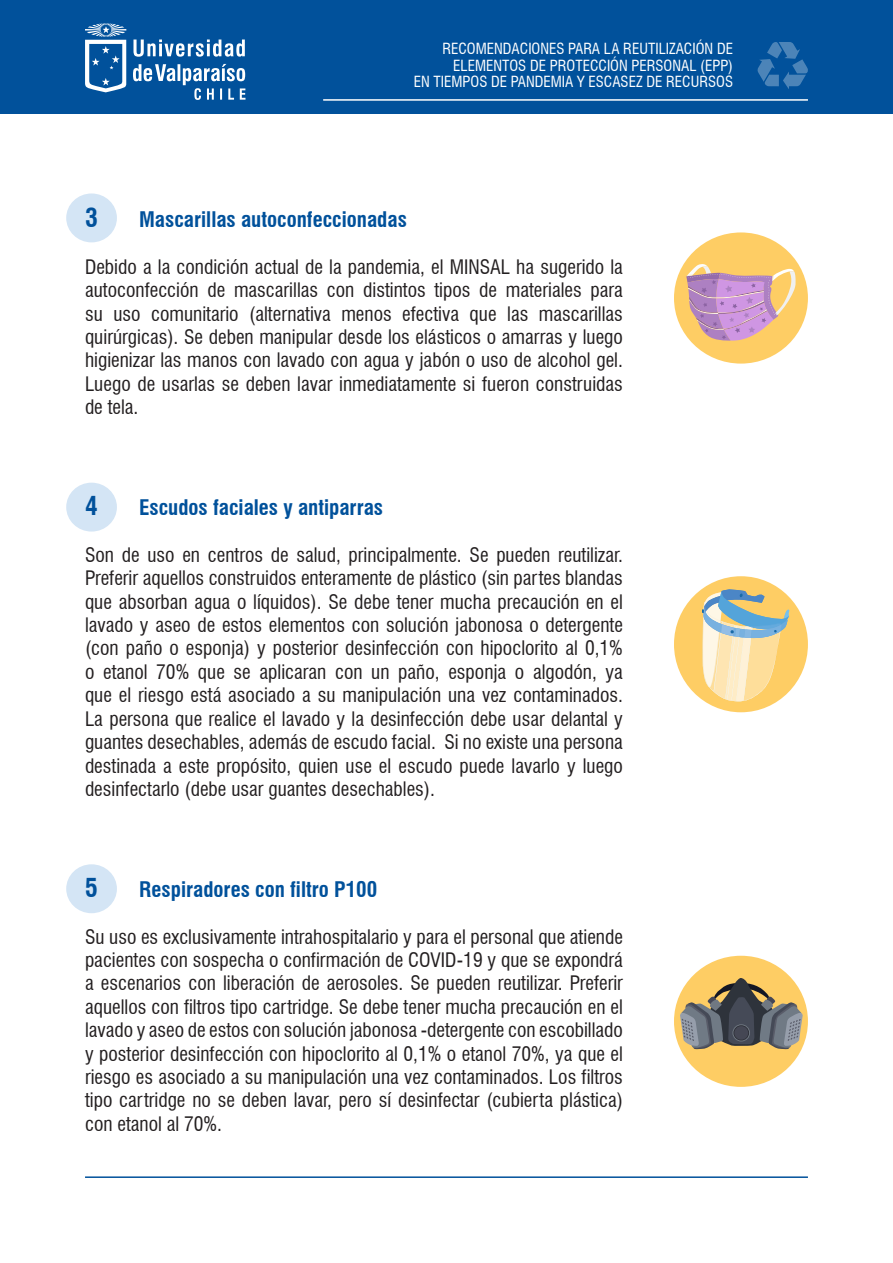
<style>
.page{position:relative;width:893px;height:1263px;background:#fff}
.page>*{position:absolute;margin:0;border:0;box-sizing:border-box;transform-origin:0 0}
.t1{font:700 condensed 25.5px "Swiss 721 BT";color:#01519b}
.t2{font:700 condensed 21px "Swiss 721 BT";color:#01519b}
.t3{font:condensed 19.5px/23.4px "Swiss 721 BT";color:#231f20;text-align:justify}
.t4{font:condensed 15px/16.5px "Swiss 721 BT";color:#fff;text-align:right}
</style>
<div class="page">
<div style="left:0;top:0;width:893px;height:114px;background:#01519b"></div>
<svg style="left:85px;top:23px;width:41px;height:69px"></svg>
<svg style="left:133px;top:64px;width:112px;height:36px"></svg>
<svg style="left:133px;top:40px;width:112px;height:17px"></svg>
<hr style="left:323px;top:99px;width:485px;height:2px;background:#fff">
<svg style="left:757px;top:42px;width:51px;height:47px"></svg>
<div style="left:66px;top:483px;width:51px;height:48px;background:#d4e5f5;border-radius:50%"></div>
<div style="left:66px;top:864px;width:51px;height:49px;background:#d4e5f5;border-radius:50%"></div>
<hr style="left:85px;top:1176px;width:723px;height:2px;background:#01519b">
<div style="left:66px;top:193px;width:51px;height:49px;background:#d4e5f5;border-radius:50%"></div>
<div style="left:674px;top:956px;width:134px;height:131px;background:#fecd64;border-radius:50%"></div>
<svg style="left:680px;top:978px;width:123px;height:71px"></svg>
<div style="left:674px;top:576px;width:134px;height:136px;background:#fecd64;border-radius:50%"></div>
<svg style="left:702px;top:589px;width:88px;height:113px"></svg>
<div style="left:674px;top:232px;width:134px;height:132px;background:#fecd64;border-radius:50%"></div>
<svg style="left:686px;top:264px;width:110px;height:77px"></svg>
<p class="t4" style="left:414px;top:41px;width:321px">RECOMENDACIONES PARA LA REUTILIZACIÓN DE<br>ELEMENTOS DE PROTECCIÓN PERSONAL (EPP)<br>EN TIEMPOS DE PANDEMIA Y ESCASEZ DE RECURSOS</p>
<p class="t1" style="left:85px;top:202px;width:14px">3</p>
<p class="t2" style="left:139px;top:207px;width:269px">Mascarillas autoconfeccionadas</p>
<p class="t3" style="left:85px;top:255px;width:539px">Debido a la condición actual de la pandemia, el MINSAL ha sugerido la autoconfección de mascarillas con distintos tipos de materiales para su uso comunitario (alternativa menos efectiva que las mascarillas quirúrgicas). Se deben manipular desde los elásticos o amarras y luego higienizar las manos con lavado con agua y jabón o uso de alcohol gel.<br>Luego de usarlas se deben lavar inmediatamente si fueron construidas de tela.</p>
<p class="t1" style="left:85px;top:490px;width:14px">4</p>
<p class="t2" style="left:139px;top:495px;width:246px">Escudos faciales y antiparras</p>
<p class="t3" style="left:85px;top:543px;width:539px">Son de uso en centros de salud, principalmente. Se pueden reutilizar.<br>Preferir aquellos construidos enteramente de plástico (sin partes blandas que absorban agua o líquidos). Se debe tener mucha precaución en el lavado y aseo de estos elementos con solución jabonosa o detergente (con paño o esponja) y posterior desinfección con hipoclorito al 0,1% o etanol 70% que se aplicaran con un paño, esponja o algodón, ya que el riesgo está asociado a su manipulación una vez contaminados.<br>La persona que realice el lavado y la desinfección debe usar delantal y guantes desechables, además de escudo facial. Si no existe una persona destinada a este propósito, quien use el escudo puede lavarlo y luego desinfectarlo (debe usar guantes desechables).</p>
<p class="t1" style="left:85px;top:872px;width:14px">5</p>
<p class="t2" style="left:139px;top:876px;width:240px">Respiradores con filtro P100</p>
<p class="t3" style="left:85px;top:925px;width:539px">Su uso es exclusivamente intrahospitalario y para el personal que atiende pacientes con sospecha o confirmación de COVID-19 y que se expondrá a escenarios con liberación de aerosoles. Se pueden reutilizar. Preferir aquellos con filtros tipo cartridge. Se debe tener mucha precaución en el lavado y aseo de estos con solución jabonosa -detergente con escobillado y posterior desinfección con hipoclorito al 0,1% o etanol 70%, ya que el riesgo es asociado a su manipulación una vez contaminados. Los filtros tipo cartridge no se deben lavar, pero sí desinfectar (cubierta plástica) con etanol al 70%.</p>
</div>
